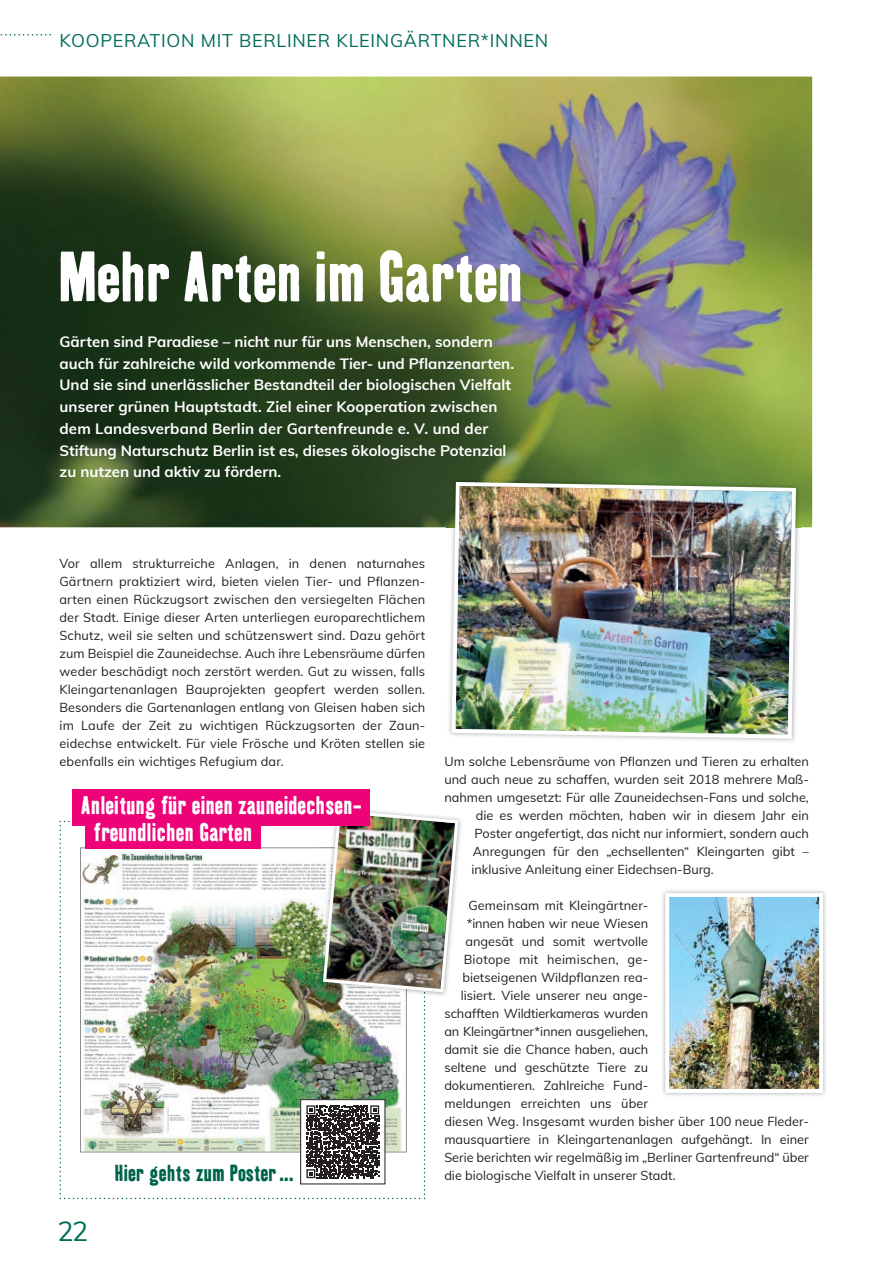
<style>
.page{position:relative;width:893px;height:1263px;background:#fff}
.page>*{position:absolute;margin:0;border:0;box-sizing:border-box;transform-origin:0 0}
.t1{font:69px "Kipp No 1";letter-spacing:.01em;color:#fff}
.t2{font:27px "Muli";color:#006e57}
.t3{font:24.75px/26.2px "Kipp No 1";letter-spacing:.02em;color:#fff}
.t4{font:22.5px "Kipp No 1";letter-spacing:.02em;color:#00644a}
.t5{font:18px "Muli";letter-spacing:.04em;color:#006e57}
.t6{font:700 15px/21.8px "Muli";color:#fff}
.t7{font:12.75px/18px "Muli";color:#231f20;text-align:justify}
.t8{font:12.75px "Muli";letter-spacing:.02em;color:#231f20}
</style>
<div class="page">
<svg style="left:1px;top:34px;width:50px;height:2px"></svg>
<img style="left:0;top:77px;width:812px;height:450px">
<img style="left:450px;top:76px;width:348px;height:760px">
<img style="left:663px;top:891px;width:162px;height:204px">
<img style="left:60px;top:808px;width:400px;height:391px">
<div style="left:72px;top:789px;width:298px;height:36px;background:#ed0277"></div>
<div style="left:86px;top:813px;width:175px;height:36px;background:#ed0277"></div>
<h3 class="t5" style="left:60px;top:28px;width:490px">KOOPERATION MIT BERLINER KLEINGÄRTNER*INNEN</h3>
<h1 class="t1" style="left:58px;top:234px;width:466px">Mehr Arten im Garten</h1>
<p class="t6" style="left:60px;top:330px;width:456px">Gärten sind Paradiese – nicht nur für uns Menschen, sondern auch für zahlreiche wild vorkommende Tier- und Pflanzenarten.<br>Und sie sind unerlässlicher Bestandteil der biologischen Vielfalt unserer grünen Hauptstadt. Ziel einer Kooperation zwischen dem Landesverband Berlin der Gartenfreunde e. V. und der Stiftung Naturschutz Berlin ist es, dieses ökologische Potenzial zu nutzen und aktiv zu fördern.</p>
<p class="t7" style="left:60px;top:554px;width:367px">Vor allem strukturreiche Anlagen, in denen naturnahes Gärtnern praktiziert wird, bieten vielen Tier- und Pflanzen&shy;arten einen Rückzugsort zwischen den versiegelten Flächen der Stadt. Einige dieser Arten unterliegen europarechtlichem Schutz, weil sie selten und schützenswert sind. Dazu gehört zum Beispiel die Zauneidechse. Auch ihre Lebensräume dürfen weder beschädigt noch zerstört werden. Gut zu wissen, falls Kleingartenanlagen Bauprojekten geopfert werden sollen.<br>Besonders die Gartenanlagen entlang von Gleisen haben sich im Laufe der Zeit zu wichtigen Rückzugsorten der Zaun&shy;eidechse entwickelt. Für viele Frösche und Kröten stellen sie ebenfalls ein wichtiges Refugium dar.</p>
<h3 class="t3" style="left:94px;top:792px;width:269px;text-indent:-13px">Anleitung für einen zauneidechsen&shy;freundlichen Garten</h3>
<h2 class="t2" style="left:57px;top:1212px;width:33px">22</h2>
<h3 class="t4" style="left:115px;top:1159px;width:180px">Hier gehts zum Poster ...</h3>
<p class="t7" style="left:444px;top:752px;width:366px">Um solche Lebensräume von Pflanzen und Tieren zu erhalten</p>
<p class="t7" style="left:444px;top:770px;width:366px">und auch neue zu schaffen, wurden seit 2018 mehrere Maß-</p>
<p class="t7" style="left:444px;top:788px;width:366px">nahmen umgesetzt: Für alle Zauneidechsen-Fans und solche,</p>
<p class="t7" style="left:476px;top:806px;width:335px">die es werden möchten, haben wir in diesem Jahr ein</p>
<p class="t7" style="left:474px;top:824px;width:336px">Poster angefertigt, das nicht nur informiert, sondern auch</p>
<p class="t7" style="left:473px;top:842px;width:337px">Anregungen für den „echsellenten“ Kleingarten gibt –</p>
<p class="t7" style="left:471px;top:860px;width:244px">inklusive Anleitung einer Eidechsen-Burg.</p>
<p class="t7" style="left:468px;top:896px;width:181px">Gemeinsam mit Kleingärtner-</p>
<p class="t7" style="left:467px;top:914px;width:183px">*innen haben wir neue Wiesen</p>
<p class="t7" style="left:465px;top:932px;width:184px">angesät und somit wertvolle</p>
<p class="t8" style="left:464px;top:950px;width:186px">Biotope mit heimischen, ge-</p>
<p class="t7" style="left:462px;top:968px;width:187px">bietseigenen Wildpflanzen rea-</p>
<p class="t7" style="left:461px;top:986px;width:189px">lisiert. Viele unserer neu ange-</p>
<p class="t7" style="left:444px;top:1004px;width:205px">schafften Wildtierkameras wurden</p>
<p class="t7" style="left:444px;top:1022px;width:205px">an Kleingärtner*innen ausgeliehen,</p>
<p class="t7" style="left:444px;top:1040px;width:205px">damit sie die Chance haben, auch</p>
<p class="t7" style="left:444px;top:1058px;width:205px">seltene und geschützte Tiere zu</p>
<p class="t7" style="left:444px;top:1076px;width:205px">dokumentieren. Zahlreiche Fund-</p>
<p class="t7" style="left:444px;top:1094px;width:205px">meldungen erreichten uns über</p>
<p class="t7" style="left:444px;top:1112px;width:366px">diesen Weg. Insgesamt wurden bisher über 100 neue Fleder-</p>
<p class="t7" style="left:444px;top:1130px;width:366px">mausquartiere in Kleingartenanlagen aufgehängt. In einer</p>
<p class="t7" style="left:444px;top:1148px;width:366px">Serie berichten wir regelmäßig im „Berliner Gartenfreund“ über</p>
<p class="t7" style="left:444px;top:1166px;width:233px">die biologische Vielfalt in unserer Stadt.</p>
</div>
